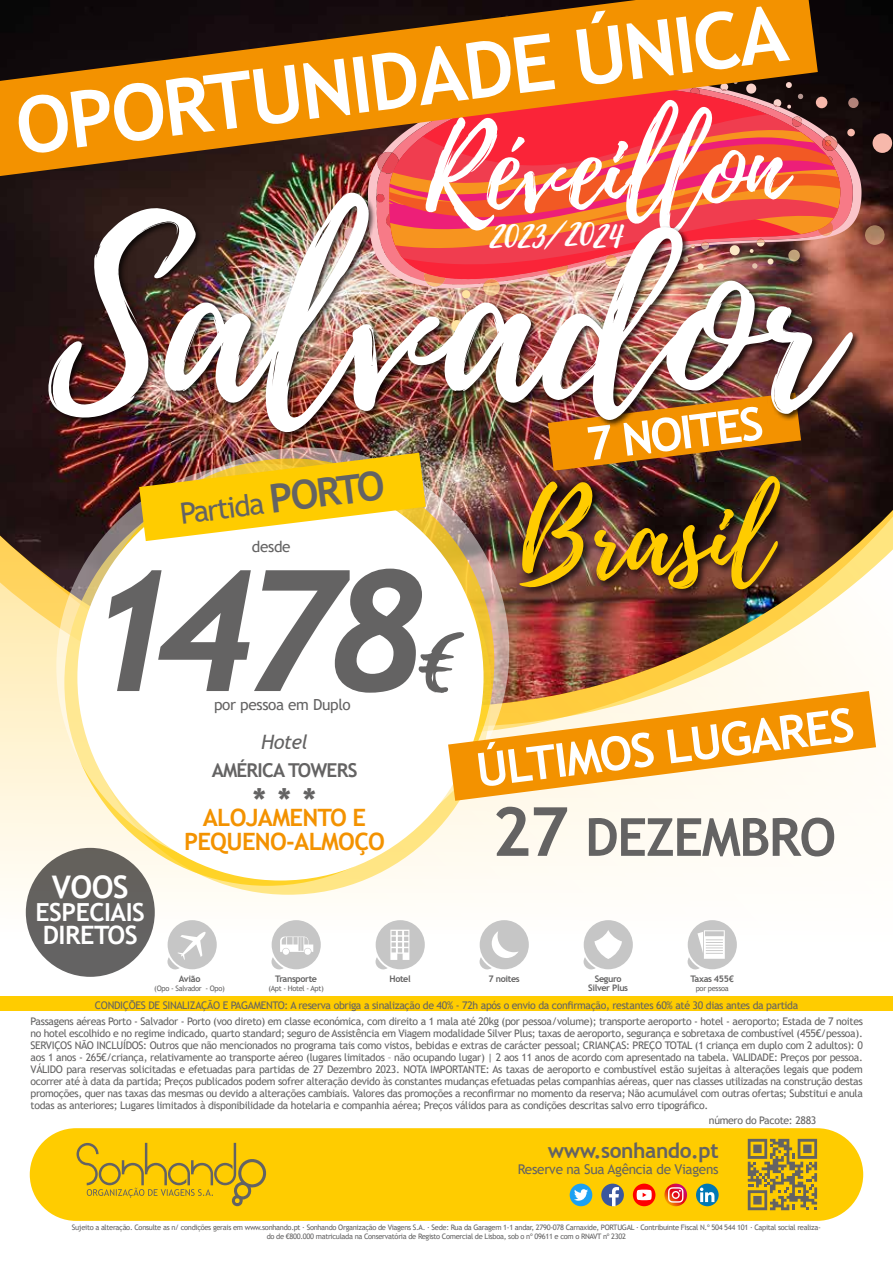
<style>
.page{position:relative;width:893px;height:1263px;background:#fff}
.page>*{position:absolute;margin:0;border:0;box-sizing:border-box;transform-origin:0 0}
.t1{font:232.5px "Playlist Script";color:#fff}
.t2{font:italic 700 168.15px "Trebuchet";color:#646363}
.t3{font:109.95px "Playlist Script";color:#fc0}
.t4{font:700 78.15px "Trebuchet MS";color:#fff}
.t5{font:700 52.5px "Trebuchet MS";letter-spacing:-.03em;color:#646363}
.t6{font:700 46.95px "Trebuchet MS";color:#fff}
.t7{font:700 45.9px "Trebuchet MS";color:#fff}
.t8{font:37.35px "Playlist Script";color:#fff}
.t9{font:700 31.2px "Trebuchet MS";color:#646363}
.t10{font:700 31.05px "Trebuchet MS";color:#fff}
.t11{font:29.25px "Trebuchet MS";color:#646363}
.t12{font:700 25.35px "Trebuchet MS";letter-spacing:-.02em;color:#fff}
.t13{font:700 24.9px "Trebuchet MS";letter-spacing:-.02em;color:#fff}
.t14{font:700 23.85px/23.9px "Trebuchet MS";letter-spacing:-.03em;color:#f39200;text-align:center}
.t15{font:700 21px "Trebuchet MS";letter-spacing:-.02em;color:#646363}
.t16{font:italic 19.8px "Trebuchet MS";letter-spacing:-.03em;color:#646363}
.t17{font:700 19.2px "Trebuchet MS";letter-spacing:-.04em;color:#646363}
.t18{font:15.3px "Trebuchet MS";letter-spacing:-.02em;color:#646363}
.t19{font:13.5px "Trebuchet MS";letter-spacing:-.02em;color:#646363}
.t20{font:10.5px/12px "Trebuchet MS";letter-spacing:-.03em;color:#646363;text-align:justify}
.t21{font:700 9px/9px "Trebuchet MS";letter-spacing:-.04em;color:#646363;text-align:center}
.t22{font:7.5px/9px "Trebuchet MS";letter-spacing:-.04em;color:#646363;text-align:center}
.s1{font-weight:700;font-size:39.75px}
.s2{font-family:"Playlist Script";font-weight:400;font-style:normal;font-size:142.8px}
.s3{font-size:67.5px}
</style>
<div class="page">
<div style="left:30px;top:1128px;width:833px;height:93px;background:#fc0;border-radius:46px"></div>
<svg style="left:748px;top:1139px;width:69px;height:71px"></svg>
<svg style="left:0;top:735px;width:893px;height:262px"></svg>
<div style="left:0;top:997px;width:893px;height:14px;background:#fc0"></div>
<img style="left:0;top:0;width:893px;height:707px">
<svg style="left:85px;top:489px;width:406px;height:406px;fill:#ffe583"></svg>
<svg style="left:56px;top:463px;width:406px;height:406px"></svg>
<svg style="left:103px;top:447px;width:406px;height:407px"></svg>
<div style="left:77px;top:474px;width:407px;height:406px;background:#fff;border-radius:50%"></div>
<img style="left:548px;top:440px;width:253px;height:31px">
<img style="left:139px;top:453px;width:287px;height:88px">
<svg style="left:77px;top:1143px;width:190px;height:64px"></svg>
<svg style="left:696px;top:1183px;width:23px;height:23px"></svg>
<svg style="left:700px;top:1187px;width:14px;height:15px"></svg>
<div style="left:633px;top:1183px;width:22px;height:23px;background:#f00;border-radius:50%"></div>
<svg style="left:637px;top:1189px;width:15px;height:11px"></svg>
<div style="left:570px;top:1183px;width:22px;height:23px;background:#1ca1f2;border-radius:50%"></div>
<svg style="left:574px;top:1189px;width:14px;height:12px"></svg>
<div style="left:601px;top:1183px;width:23px;height:23px;background:#3b579e;border-radius:50%"></div>
<svg style="left:609px;top:1187px;width:10px;height:19px"></svg>
<svg style="left:664px;top:1183px;width:23px;height:23px"></svg>
<svg style="left:668px;top:1187px;width:15px;height:16px"></svg>
<svg style="left:167px;top:920px;width:50px;height:49px"></svg>
<svg style="left:375px;top:920px;width:50px;height:49px"></svg>
<svg style="left:479px;top:920px;width:50px;height:49px"></svg>
<svg style="left:583px;top:920px;width:50px;height:49px"></svg>
<svg style="left:271px;top:920px;width:50px;height:49px"></svg>
<svg style="left:687px;top:920px;width:50px;height:49px"></svg>
<div style="left:26px;top:848px;width:129px;height:129px;background:#646363;border-radius:50%"></div>
<svg style="left:872px;top:133px;width:20px;height:20px"></svg>
<svg style="left:864px;top:225px;width:22px;height:20px"></svg>
<svg style="left:376px;top:50px;width:464px;height:140px"></svg>
<svg style="left:0;top:0;width:818px;height:176px;fill:#f39200"></svg>
<svg style="left:448px;top:691px;width:428px;height:110px;fill:#f39201"></svg>
<div style="left:517px;top:473px;width:273px;height:126px;background:#000;opacity:.75"></div>
<div style="left:47px;top:190px;width:813px;height:250px;background:#000;opacity:.75"></div>
<h3 class="t4" style="left:10px;top:79px;width:778px;rotate:-7deg">OPORTUNIDADE ÚNICA</h3>
<h1 class="t1" style="left:48px;top:153px;width:789px">Salvador</h1>
<h3 class="t8" style="left:490px;top:206px;width:134px">2023/2024</h3>
<h3 class="t7" style="left:583px;top:416px;width:180px;rotate:-7deg">7 NOITES</h3>
<h3 class="t11" style="left:178px;top:495px;width:208px;rotate:-7deg">Partida <span class="s1">PORTO</span></h3>
<h3 class="t18" style="left:252px;top:537px;width:40px">desde</h3>
<h2 class="t2" style="left:82px;top:524px;width:379px">1478<span class="s2">€</span></h2>
<h3 class="t10" style="left:52px;top:867px;width:79px">VOOS</h3>
<h3 class="t13" style="left:36px;top:896px;width:111px">ESPECIAIS</h3>
<h3 class="t12" style="left:43px;top:919px;width:97px">DIRETOS</h3>
<h3 class="t18" style="left:214px;top:695px;width:138px">por pessoa em Duplo</h3>
<h3 class="t16" style="left:261px;top:729px;width:48px">Hotel</h3>
<h3 class="t17" style="left:212px;top:758px;width:147px">AMÉRICA TOWERS</h3>
<h3 class="t9" style="left:253px;top:781px;width:65px">***</h3>
<h3 class="t14" style="left:184px;top:805px;width:203px">ALOJAMENTO E<br>PEQUENO-ALMOÇO</h3>
<h3 class="t3" style="left:519px;top:458px;width:253px">Brasil</h3>
<h3 class="t6" style="left:473px;top:741px;width:382px;rotate:-7deg">ÚLTIMOS LUGARES</h3>
<h3 class="t5" style="left:492px;top:804px;width:346px"><span class="s3">27</span> DEZEMBRO</h3>
<p class="t21" style="left:179px;top:974px;width:23px">Avião</p>
<p class="t22" style="left:154px;top:984px;width:72px">(Opo - Salvador - Opo)</p>
<p class="t21" style="left:275px;top:974px;width:43px">Transporte</p>
<p class="t22" style="left:268px;top:984px;width:57px">(Apt - Hotel - Apt)</p>
<p class="t21" style="left:390px;top:974px;width:23px">Hotel</p>
<p class="t21" style="left:489px;top:974px;width:33px">7 noites</p>
<p class="t21" style="left:588px;top:974px;width:41px">Seguro<br>Silver Plus</p>
<p class="t21" style="left:690px;top:974px;width:45px">Taxas 455€</p>
<p class="t22" style="left:696px;top:984px;width:34px">por pessoa</p>
<p class="t20" style="left:95px;top:999px;width:705px">CONDIÇÕES DE SINALIZAÇÃO E PAGAMENTO: A reserva obriga a sinalização de 40% - 72h após o envio da confirmação, restantes 60% até 30 dias antes da partida</p>
<p class="t20" style="left:31px;top:1015px;width:834px">Passagens aéreas Porto - Salvador - Porto (voo direto) em classe económica, com direito a 1 mala até 20kg (por pessoa/volume); transporte aeroporto - hotel - aeroporto; Estada de 7 noites no hotel escolhido e no regime indicado, quarto standard; seguro de Assistência em Viagem modalidade Silver Plus; taxas de aeroporto, segurança e sobretaxa de combustível (455€/pessoa).<br>SERVIÇOS NÃO INCLUÍDOS: Outros que não mencionados no programa tais como vistos, bebidas e extras de carácter pessoal; CRIANÇAS: PREÇO TOTAL (1 criança em duplo com 2 adultos): 0 aos 1 anos - 265€/criança, relativamente ao transporte aéreo (lugares limitados – não ocupando lugar) | 2 aos 11 anos de acordo com apresentado na tabela. VALIDADE: Preços por pessoa.<br>VÁLIDO para reservas solicitadas e efetuadas para partidas de 27 Dezembro 2023. NOTA IMPORTANTE: As taxas de aeroporto e combustível estão sujeitas à alterações legais que podem ocorrer até à data da partida; Preços publicados podem sofrer alteração devido às constantes mudanças efetuadas pelas companhias aéreas, quer nas classes utilizadas na construção destas promoções, quer nas taxas das mesmas ou devido a alterações cambiais. Valores das promoções a reconfirmar no momento da reserva; Não acumulável com outras ofertas; Substitui e anula todas as anteriores; Lugares limitados à disponibilidade da hotelaria e companhia aérea; Preços válidos para as condições descritas salvo erro tipográfico.</p>
<p class="t20" style="left:709px;top:1114px;width:109px">número do Pacote: 2883</p>
<h3 class="t15" style="left:548px;top:1137px;width:172px">www.sonhando.pt</h3>
<p class="t19" style="left:518px;top:1161px;width:202px">Reserve na Sua Agência de Viagens</p>
<p class="t22" style="left:72px;top:1222px;width:750px">Sujeito a alteração. Consulte as n/ condições gerais em www.sonhando.pt · Sonhando Organização de Viagens S.A. · Sede: Rua da Garagem 1-1 andar, 2790-078 Carnaxide, PORTUGAL · Contribuinte Fiscal N.º 504 544 101 · Capital social realiza&shy;do de €800.000 matriculada na Conservatória de Registo Comercial de Lisboa, sob o nº 09611 e com o RNAVT nº 2302</p>
</div>
